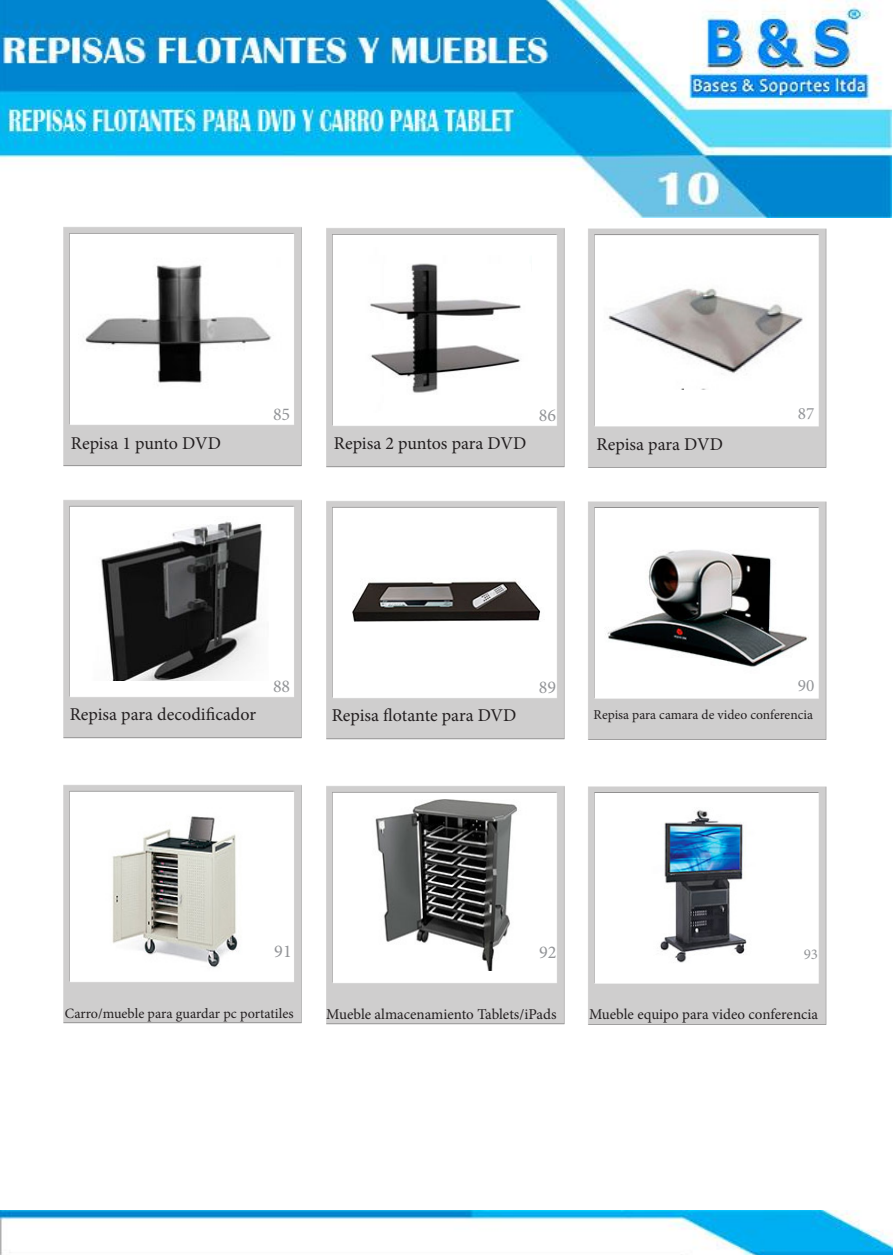
<style>
.page{position:relative;width:893px;height:1255px;background:#fff}
.page>*{position:absolute;margin:0;border:0;box-sizing:border-box;transform-origin:0 0}
.t1{font:18px "Minion Pro";color:#231f20}
.t2{font:18px "Minion Pro";color:#939598}
.t3{font:17.25px "Minion Pro";color:#939598}
.t4{font:15px "Minion Pro";color:#231f20}
.t5{font:15px "Minion Pro";color:#939598}
.t6{font:14.1px "Minion Pro";color:#231f20}
.t7{font:13.5px "Minion Pro";color:#231f20}
</style>
<div class="page">
<img style="left:63px;top:227px;width:764px;height:241px">
<img style="left:79px;top:240px;width:202px;height:164px">
<img style="left:353px;top:240px;width:178px;height:172px">
<img style="left:600px;top:257px;width:212px;height:132px">
<img style="left:63px;top:500px;width:764px;height:240px">
<img style="left:82px;top:517px;width:187px;height:163px">
<img style="left:604px;top:510px;width:204px;height:182px">
<img style="left:345px;top:512px;width:199px;height:182px">
<img style="left:63px;top:785px;width:764px;height:240px">
<img style="left:84px;top:801px;width:198px;height:178px">
<img style="left:346px;top:799px;width:209px;height:171px">
<img style="left:596px;top:807px;width:212px;height:157px">
<img style="left:1px;top:1210px;width:892px;height:44px">
<img style="left:0;top:0;width:892px;height:217px">
<p class="t2" style="left:273px;top:402px;width:19px">85</p>
<p class="t2" style="left:539px;top:403px;width:19px">86</p>
<p class="t3" style="left:798px;top:402px;width:18px">87</p>
<p class="t1" style="left:71px;top:431px;width:152px">Repisa 1 punto DVD</p>
<p class="t1" style="left:334px;top:431px;width:194px">Repisa 2 puntos para DVD</p>
<p class="t1" style="left:597px;top:432px;width:128px">Repisa para DVD</p>
<p class="t2" style="left:273px;top:674px;width:19px">88</p>
<p class="t2" style="left:539px;top:675px;width:19px">89</p>
<p class="t3" style="left:798px;top:674px;width:18px">90</p>
<p class="t1" style="left:70px;top:702px;width:188px">Repisa para decodificador</p>
<p class="t1" style="left:332px;top:702px;width:186px">Repisa flotante para DVD</p>
<p class="t7" style="left:594px;top:706px;width:221px">Repisa para camara de video conferencia</p>
<p class="t2" style="left:274px;top:939px;width:19px">91</p>
<p class="t2" style="left:539px;top:940px;width:19px">92</p>
<p class="t5" style="left:804px;top:944px;width:16px">93</p>
<p class="t6" style="left:65px;top:1004px;width:230px">Carro/mueble para guardar pc portatiles</p>
<p class="t4" style="left:326px;top:1004px;width:232px">Mueble almacenamiento Tablets/iPads</p>
<p class="t4" style="left:589px;top:1003px;width:231px">Mueble equipo para video conferencia</p>
</div>
